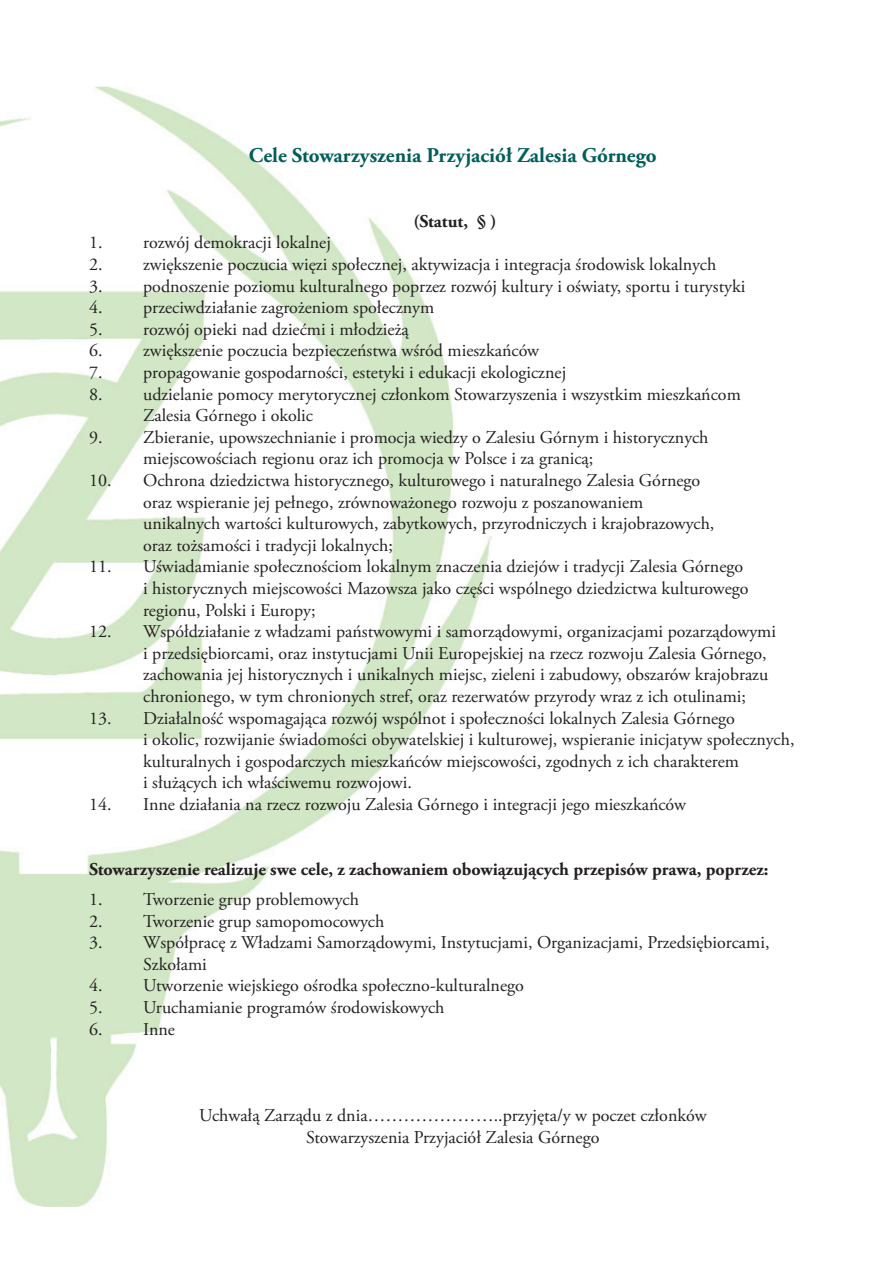
<style>
.page{position:relative;width:893px;height:1263px;background:#fff}
.page>*{position:absolute;margin:0;border:0;box-sizing:border-box;transform-origin:0 0}
.t1{font:700 21px "Adobe Garamond Pro";color:#005e5a}
.t2{font:18px/21.6px "Adobe Garamond Pro";color:#231f20}
.t3{font:700 18px "Adobe Garamond Pro";color:#231f20}
</style>
<div class="page">
<img style="left:0;top:86px;width:491px;height:1120px">
<p class="t1" style="left:249px;top:143px;width:409px">Cele Stowarzyszenia Przyjaciół Zalesia Górnego</p>
<p class="t3" style="left:413px;top:211px;width:85px">(Statut, § )</p>
<p class="t2" style="left:89px;top:232px;width:243px">1. rozwój demokracji lokalnej</p>
<p class="t2" style="left:89px;top:254px;width:629px">2. zwiększenie poczucia więzi społecznej, aktywizacja i integracja środowisk lokalnych</p>
<p class="t2" style="left:89px;top:276px;width:658px">3. podnoszenie poziomu kulturalnego poprzez rozwój kultury i oświaty, sportu i turystyki</p>
<p class="t2" style="left:89px;top:297px;width:347px">4. przeciwdziałanie zagrożeniom społecznym</p>
<p class="t2" style="left:89px;top:319px;width:321px">5. rozwój opieki nad dziećmi i młodzieżą</p>
<p class="t2" style="left:89px;top:340px;width:451px">6. zwiększenie poczucia bezpieczeństwa wśród mieszkańców</p>
<p class="t2" style="left:89px;top:362px;width:479px">7. propagowanie gospodarności, estetyki i edukacji ekologicznej</p>
<p class="t2" style="left:143px;top:384px;width:599px;text-indent:-54px">8. udzielanie pomocy merytorycznej członkom Stowarzyszenia i wszystkim mieszkańcom<br>Zalesia Górnego i okolic</p>
<p class="t2" style="left:143px;top:427px;width:567px;text-indent:-54px">9. Zbieranie, upowszechnianie i promocja wiedzy o Zalesiu Górnym i historycznych miejscowościach regionu oraz ich promocja w Polsce i za granicą;</p>
<p class="t2" style="left:143px;top:470px;width:573px;text-indent:-54px">10. Ochrona dziedzictwa historycznego, kulturowego i naturalnego Zalesia Górnego oraz wspieranie jej pełnego, zrównoważonego rozwoju z poszanowaniem unikalnych wartości kulturowych, zabytkowych, przyrodniczych i krajobrazowych, oraz tożsamości i tradycji lokalnych;</p>
<p class="t2" style="left:143px;top:556px;width:607px;text-indent:-54px">11. Uświadamianie społecznościom lokalnym znaczenia dziejów i tradycji Zalesia Górnego i historycznych miejscowości Mazowsza jako części wspólnego dziedzictwa kulturowego regionu, Polski i Europy;</p>
<p class="t2" style="left:143px;top:621px;width:634px;text-indent:-54px">12. Współdziałanie z władzami państwowymi i samorządowymi, organizacjami pozarządowymi i przedsiębiorcami, oraz instytucjami Unii Europejskiej na rzecz rozwoju Zalesia Górnego, zachowania jej historycznych i unikalnych miejsc, zieleni i zabudowy, obszarów krajobrazu chronionego, w tym chronionych stref, oraz rezerwatów przyrody wraz z ich otulinami;</p>
<p class="t2" style="left:143px;top:708px;width:653px;text-indent:-54px">13. Działalność wspomagająca rozwój wspólnot i społeczności lokalnych Zalesia Górnego<br>i okolic, rozwijanie świadomości obywatelskiej i kulturowej, wspieranie inicjatyw społecznych, kulturalnych i gospodarczych mieszkańców miejscowości, zgodnych z ich charakterem<br>i służących ich właściwemu rozwojowi.</p>
<p class="t2" style="left:89px;top:794px;width:598px">14. Inne działania na rzecz rozwoju Zalesia Górnego i integracji jego mieszkańców</p>
<p class="t3" style="left:89px;top:859px;width:681px">Stowarzyszenie realizuje swe cele, z zachowaniem obowiązujących przepisów prawa, poprzez:</p>
<p class="t2" style="left:89px;top:889px;width:271px">1. Tworzenie grup problemowych</p>
<p class="t2" style="left:89px;top:911px;width:297px">2. Tworzenie grup samopomocowych</p>
<p class="t2" style="left:143px;top:932px;width:628px;text-indent:-54px">3. Współpracę z Władzami Samorządowymi, Instytucjami, Organizacjami, Przedsiębiorcami,<br>Szkołami</p>
<p class="t2" style="left:89px;top:975px;width:436px">4. Utworzenie wiejskiego ośrodka społeczno-kulturalnego</p>
<p class="t2" style="left:89px;top:997px;width:357px">5. Uruchamianie programów środowiskowych</p>
<p class="t2" style="left:89px;top:1019px;width:87px">6. Inne</p>
<p class="t2" style="left:199px;top:1105px;width:509px">Uchwałą Zarządu z dnia…………………..przyjęta/y w poczet członków</p>
<p class="t2" style="left:306px;top:1127px;width:295px">Stowarzyszenia Przyjaciół Zalesia Górnego</p>
</div>
